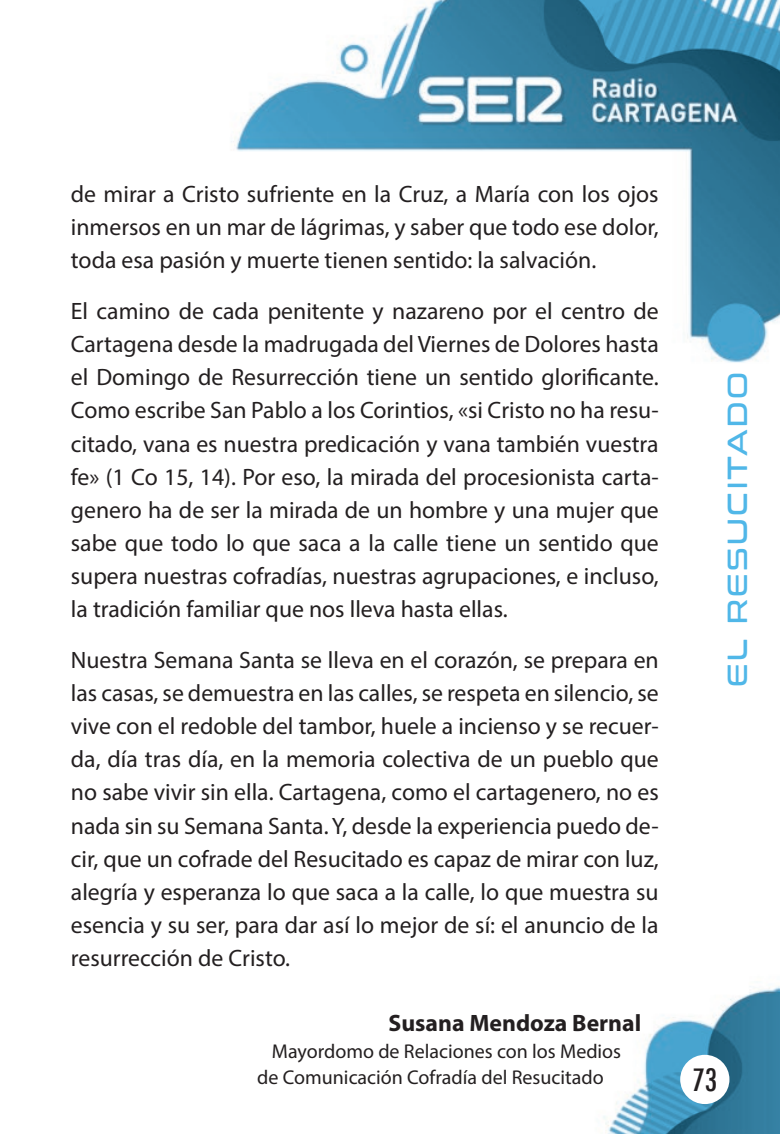
<style>
.page{position:relative;width:780px;height:1134px;background:#fff}
.page>*{position:absolute;margin:0;border:0;box-sizing:border-box;transform-origin:0 0}
.t1{font:500 condensed 30px "Futura";color:#231f20}
.t2{font:27.5px "Conthrax";letter-spacing:.1em;color:#50b7e8}
.t3{font:23.75px/33px "Myriad Pro";color:#231f20;text-align:justify}
.t4{font:700 23.75px "Myriad Pro";color:#231f20}
.t5{font:20px/26.8px "Myriad Pro";color:#231f20}
</style>
<div class="page">
<img style="left:231px;top:0;width:549px;height:1134px">
<div style="left:680px;top:1055px;width:49px;height:49px;background:#fff;border-radius:50%"></div>
<p class="t3" style="left:71px;top:177px;width:589px">de mirar a Cristo sufriente en la Cruz, a María con los ojos inmersos en un mar de lágrimas, y saber que todo ese dolor, toda esa pasión y muerte tienen sentido: la salvación.</p>
<p class="t3" style="left:71px;top:294px;width:589px">El camino de cada penitente y nazareno por el centro de Cartagena desde la madrugada del Viernes de Dolores hasta el Domingo de Resurrección tiene un sentido glorificante.<br>Como escribe San Pablo a los Corintios, «si Cristo no ha resu&shy;citado, vana es nuestra predicación y vana también vuestra fe» (1 Co 15, 14). Por eso, la mirada del procesionista carta&shy;genero ha de ser la mirada de un hombre y una mujer que sabe que todo lo que saca a la calle tiene un sentido que supera nuestras cofradías, nuestras agrupaciones, e incluso, la tradición familiar que nos lleva hasta ellas.</p>
<p class="t3" style="left:71px;top:643px;width:589px">Nuestra Semana Santa se lleva en el corazón, se prepara en las casas, se demuestra en las calles, se respeta en silencio, se vive con el redoble del tambor, huele a incienso y se recuer&shy;da, día tras día, en la memoria colectiva de un pueblo que no sabe vivir sin ella. Cartagena, como el cartagenero, no es nada sin su Semana Santa. Y, desde la experiencia puedo de&shy;cir, que un cofrade del Resucitado es capaz de mirar con luz, alegría y esperanza lo que saca a la calle, lo que muestra su esencia y su ser, para dar así lo mejor de sí: el anuncio de la resurrección de Cristo.</p>
<p class="t4" style="left:388px;top:1007px;width:254px">Susana Mendoza Bernal</p>
<p class="t5" style="left:257px;top:1037px;width:365px;text-indent:15px">Mayordomo de Relaciones con los Medios de Comunicación Cofradía del Resucitado</p>
<p class="t2" style="left:716px;top:687px;width:317px;rotate:-90deg">EL RESUCITADO</p>
<p class="t1" style="left:692px;top:1060px;width:26px">73</p>
</div>
